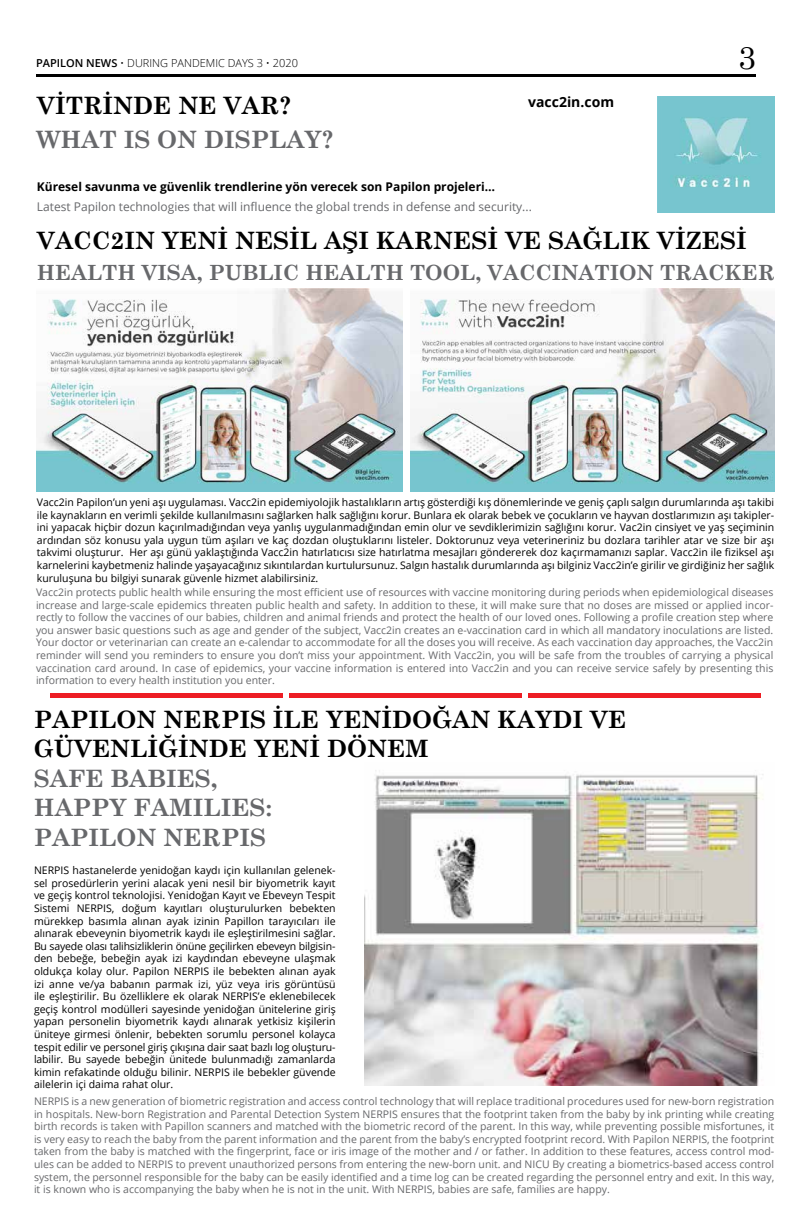
<style>
.page{position:relative;width:792px;height:1224px;background:#fff}
.page>*{position:absolute;margin:0;border:0;box-sizing:border-box;transform-origin:0 0}
.t1{font:32px "Century Schoolbook";color:#000}
.t2{font:700 24px/29px "Century Schoolbook";color:#000}
.t3{font:700 24px/29.7px "Century Schoolbook";color:#67686b}
.t4{font:700 21px "Century Schoolbook";color:#67686b}
.t5{font:700 14px "Open Sans";color:#000}
.t6{font:12px "Open Sans";color:#67686b}
.t7{font:700 12px "Open Sans";color:#000}
.t8{font:300 11px "Open Sans";color:#000}
.t9{font:10.5px/12.6px "Open Sans";color:#67686b;text-align:justify}
.t10{font:10.5px/12.6px "Open Sans";color:#000;text-align:justify}
.s1{font-weight:600}
</style>
<div class="page">
<hr style="left:36px;top:74px;width:720px;height:3px;background:#000">
<img style="left:657px;top:96px;width:117px;height:116px">
<img style="left:410px;top:288px;width:364px;height:204px">
<img style="left:364px;top:770px;width:399px;height:316px">
<hr style="left:50px;top:694px;width:233px;height:4px;background:#ed1d24">
<hr style="left:289px;top:694px;width:233px;height:4px;background:#ed1d24">
<hr style="left:528px;top:694px;width:233px;height:4px;background:#ed1d24">
<img style="left:36px;top:288px;width:367px;height:204px">
<p class="t8" style="left:36px;top:56px;width:264px"><span class="s1">PAPILON NEWS</span> • DURING PANDEMIC DAYS 3 • 2020</p>
<h1 class="t1" style="left:738px;top:31px;width:19px">3</h1>
<h2 class="t2" style="left:37px;top:89px;width:256px">VİTRİNDE NE VAR?</h2>
<h2 class="t3" style="left:37px;top:124px;width:299px">WHAT IS ON DISPLAY?</h2>
<h3 class="t5" style="left:528px;top:92px;width:87px">vacc2in.com</h3>
<p class="t7" style="left:37px;top:178px;width:460px">Küresel savunma ve güvenlik trendlerine yön verecek son Papilon projeleri…</p>
<p class="t6" style="left:37px;top:199px;width:497px">Latest Papilon technologies that will influence the global trends in defense and security...</p>
<h2 class="t2" style="left:37px;top:225px;width:711px">VACC2IN YENİ NESİL AŞI KARNESİ VE SAĞLIK VİZESİ</h2>
<h3 class="t4" style="left:37px;top:256px;width:739px">HEALTH VISA, PUBLIC HEALTH TOOL, VACCINATION TRACKER</h3>
<p class="t10" style="left:37px;top:496px;width:739px">Vacc2in Papilon’un yeni aşı uygulaması. Vacc2in epidemiyolojik hastalıkların artış gösterdiği kış dönemlerinde ve geniş çaplı salgın durumlarında aşı takibi ile kaynakların en verimli şekilde kullanılmasını sağlarken halk sağlığını korur. Bunlara ek olarak bebek ve çocukların ve hayvan dostlarımızın aşı takipler&shy;ini yapacak hiçbir dozun kaçırılmadığından veya yanlış uygulanmadığından emin olur ve sevdiklerimizin sağlığını korur. Vac2in cinsiyet ve yaş seçiminin ardından söz konusu yala uygun tüm aşıları ve kaç dozdan oluştuklarını listeler. Doktorunuz veya veterineriniz bu dozlara tarihler atar ve size bir aşı takvimi oluşturur. Her aşı günü yaklaştığında Vacc2in hatırlatıcısı size hatırlatma mesajları göndererek doz kaçırmamanızı saplar. Vacc2in ile fiziksel aşı karnelerini kaybetmeniz halinde yaşayacağınız sıkıntılardan kurtulursunuz. Salgın hastalık durumlarında aşı bilginiz Vacc2in’e girilir ve girdiğiniz her sağlık kuruluşuna bu bilgiyi sunarak güvenle hizmet alabilirsiniz.</p>
<p class="t9" style="left:36px;top:586px;width:739px">Vacc2in protects public health while ensuring the most efficient use of resources with vaccine monitoring during periods when epidemiological diseases increase and large-scale epidemics threaten public health and safety. In addition to these, it will make sure that no doses are missed or applied incor&shy;rectly to follow the vaccines of our babies, children and animal friends and protect the health of our loved ones. Following a profile creation step where you answer basic questions such as age and gender of the subject, Vacc2in creates an e-vaccination card in which all mandatory inoculations are listed.<br>Your doctor or veterinarian can create an e-calendar to accommodate for all the doses you will receive. As each vaccination day approaches, the Vacc2in reminder will send you reminders to ensure you don’t miss your appointment. With Vacc2in, you will be safe from the troubles of carrying a physical vaccination card around. In case of epidemics, your vaccine information is entered into Vacc2in and you can receive service safely by presenting this information to every health institution you enter.</p>
<h2 class="t2" style="left:34px;top:704px;width:594px">PAPILON NERPIS İLE YENİDOĞAN KAYDI VE<br>GÜVENLİĞİNDE YENİ DÖNEM</h2>
<h2 class="t3" style="left:34px;top:762px;width:240px">SAFE BABIES,<br>HAPPY FAMILIES:<br>PAPILON NERPIS</h2>
<p class="t10" style="left:34px;top:864px;width:303px">NERPIS hastanelerde yenidoğan kaydı için kullanılan gelenek&shy;sel prosedürlerin yerini alacak yeni nesil bir biyometrik kayıt ve geçiş kontrol teknolojisi. Yenidoğan Kayıt ve Ebeveyn Tespit Sistemi NERPIS, doğum kayıtları oluşturulurken bebekten mürekkep basımla alınan ayak izinin Papillon tarayıcıları ile alınarak ebeveynin biyometrik kaydı ile eşleştirilmesini sağlar.<br>Bu sayede olası talihsizliklerin önüne geçilirken ebeveyn bilgisin&shy;den bebeğe, bebeğin ayak izi kaydından ebeveyne ulaşmak oldukça kolay olur. Papilon NERPIS ile bebekten alınan ayak izi anne ve/ya babanın parmak izi, yüz veya iris görüntüsü ile eşleştirilir. Bu özelliklere ek olarak NERPIS’e eklenebilecek geçiş kontrol modülleri sayesinde yenidoğan ünitelerine giriş yapan personelin biyometrik kaydı alınarak yetkisiz kişilerin üniteye girmesi önlenir, bebekten sorumlu personel kolayca tespit edilir ve personel giriş çıkışına dair saat bazlı log oluşturu&shy;labilir. Bu sayede bebeğin ünitede bulunmadığı zamanlarda kimin refakatinde olduğu bilinir. NERPIS ile bebekler güvende ailelerin içi daima rahat olur.</p>
<p class="t9" style="left:34px;top:1095px;width:742px">NERPIS is a new generation of biometric registration and access control technology that will replace traditional procedures used for new-born registration in hospitals. New-born Registration and Parental Detection System NERPIS ensures that the footprint taken from the baby by ink printing while creating birth records is taken with Papillon scanners and matched with the biometric record of the parent. In this way, while preventing possible misfortunes, it is very easy to reach the baby from the parent information and the parent from the baby’s encrypted footprint record. With Papilon NERPIS, the footprint taken from the baby is matched with the fingerprint, face or iris image of the mother and / or father. In addition to these features, access control mod&shy;ules can be added to NERPIS to prevent unauthorized persons from entering the new-born unit. and NICU By creating a biometrics-based access control system, the personnel responsible for the baby can be easily identified and a time log can be created regarding the personnel entry and exit. In this way, it is known who is accompanying the baby when he is not in the unit. With NERPIS, babies are safe, families are happy.</p>
</div>
